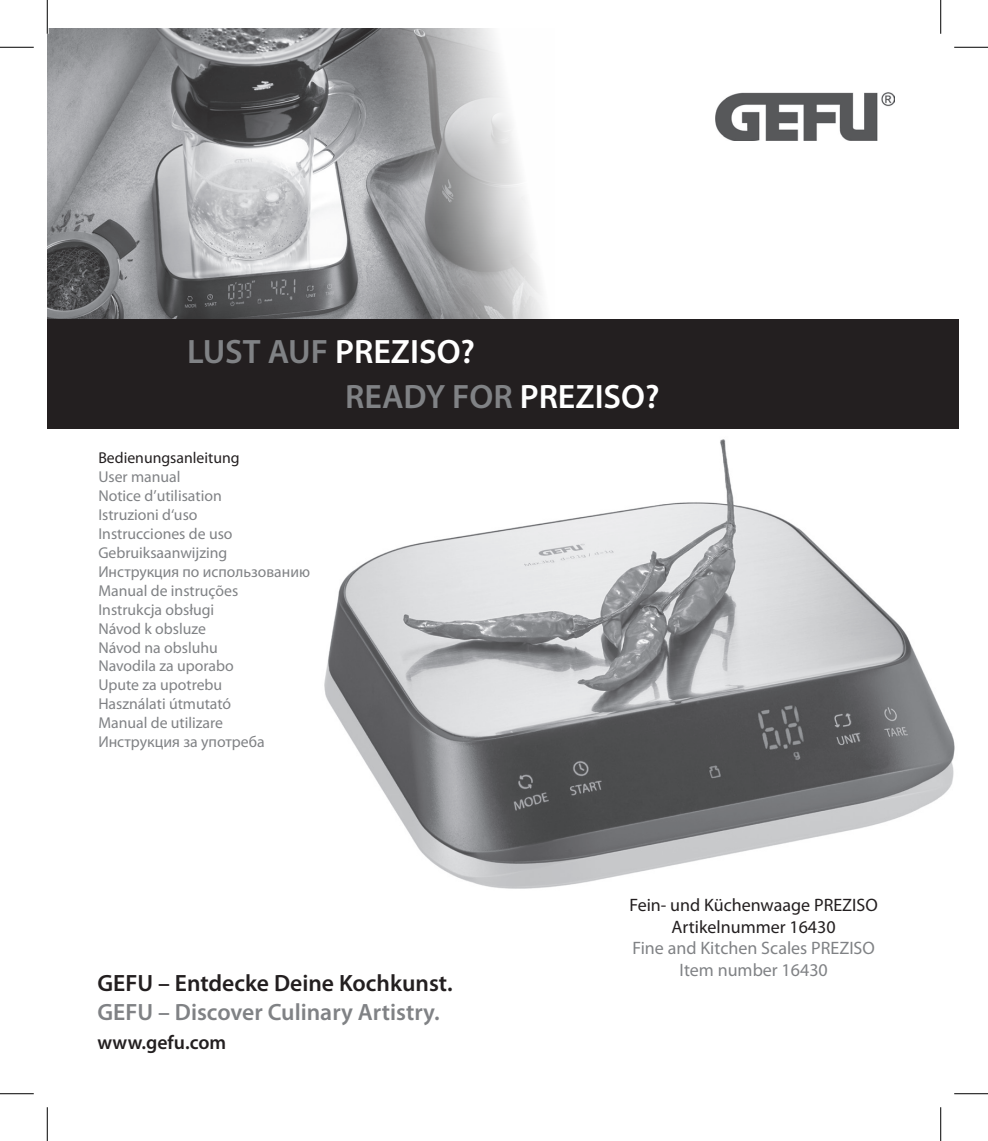
<style>
.page{position:relative;width:988px;height:1141px;background:#fff}
.page>*{position:absolute;margin:0;border:0;box-sizing:border-box;transform-origin:0 0}
.t1{font:600 33.98px/45.2px "Myriad Pro";color:#fff}
.t2{font:600 23.62px "Myriad Pro";color:#808285}
.t3{font:600 23.62px "Myriad Pro";color:#231f20}
.t4{font:600 19.8px "Myriad Pro";color:#231f20}
.t5{font:18px/21.4px "Myriad Pro";color:#231f20;text-align:center}
.t6{font:18px/21.4px "Myriad Pro";color:#808285;text-align:center}
.t7{font:15.75px/18.9px "Myriad Pro";color:#808285}
.t8{font:15.75px "Myriad Pro";color:#231f20}
.s1{color:#808285}
</style>
<div class="page">
<img style="left:47px;top:28px;width:498px;height:291px">
<img style="left:233px;top:428px;width:726px;height:461px">
<div style="left:47px;top:319px;width:912px;height:109px;background:#231f20"></div>
<img style="left:715px;top:92px;width:179px;height:49px">
<hr style="left:46px;top:0;width:3px;height:34px;background:#fff">
<hr style="left:0;top:47px;width:34px;height:1px;background:#000">
<hr style="left:954px;top:47px;width:33px;height:1px;background:#000">
<hr style="left:0;top:1093px;width:34px;height:1px;background:#000">
<hr style="left:954px;top:1093px;width:33px;height:1px;background:#000">
<hr style="left:47px;top:0;width:1px;height:34px;background:#000">
<hr style="left:47px;top:1107px;width:1px;height:33px;background:#000">
<hr style="left:940px;top:0;width:1px;height:34px;background:#000">
<hr style="left:940px;top:1107px;width:1px;height:33px;background:#000">
<h1 class="t1" style="left:345px;top:328px;width:316px;text-indent:-158px"><span class="s1">LUST AUF</span> PREZISO?<br><span class="s1">READY FOR</span> PREZISO?</h1>
<p class="t8" style="left:98px;top:448px;width:143px">Bedienungsanleitung</p>
<p class="t7" style="left:98px;top:467px;width:213px">User manual<br>Notice d’utilisation<br>Istruzioni d‘uso<br>Instrucciones de uso<br>Gebruiksaanwijzing<br>Инструкция по иcпользoвaнию<br>Manual de instruções<br>Instrukcja obsługi<br>Návod k obsluze<br>Návod na obsluhu<br>Navodila za uporabo<br>Upute za upotrebu<br>Használati útmutató<br>Manual de utilizare<br>Инструкция за употреба</p>
<h2 class="t3" style="left:97px;top:968px;width:356px">GEFU – Entdecke Deine Kochkunst.</h2>
<h2 class="t2" style="left:97px;top:996px;width:343px">GEFU – Discover Culinary Artistry.</h2>
<p class="t4" style="left:97px;top:1029px;width:130px">www.gefu.com</p>
<p class="t5" style="left:629px;top:894px;width:250px">Fein- und Küchenwaage PREZISO<br>Artikelnummer 16430</p>
<p class="t6" style="left:632px;top:937px;width:244px">Fine and Kitchen Scales PREZISO<br>Item number 16430</p>
</div>
